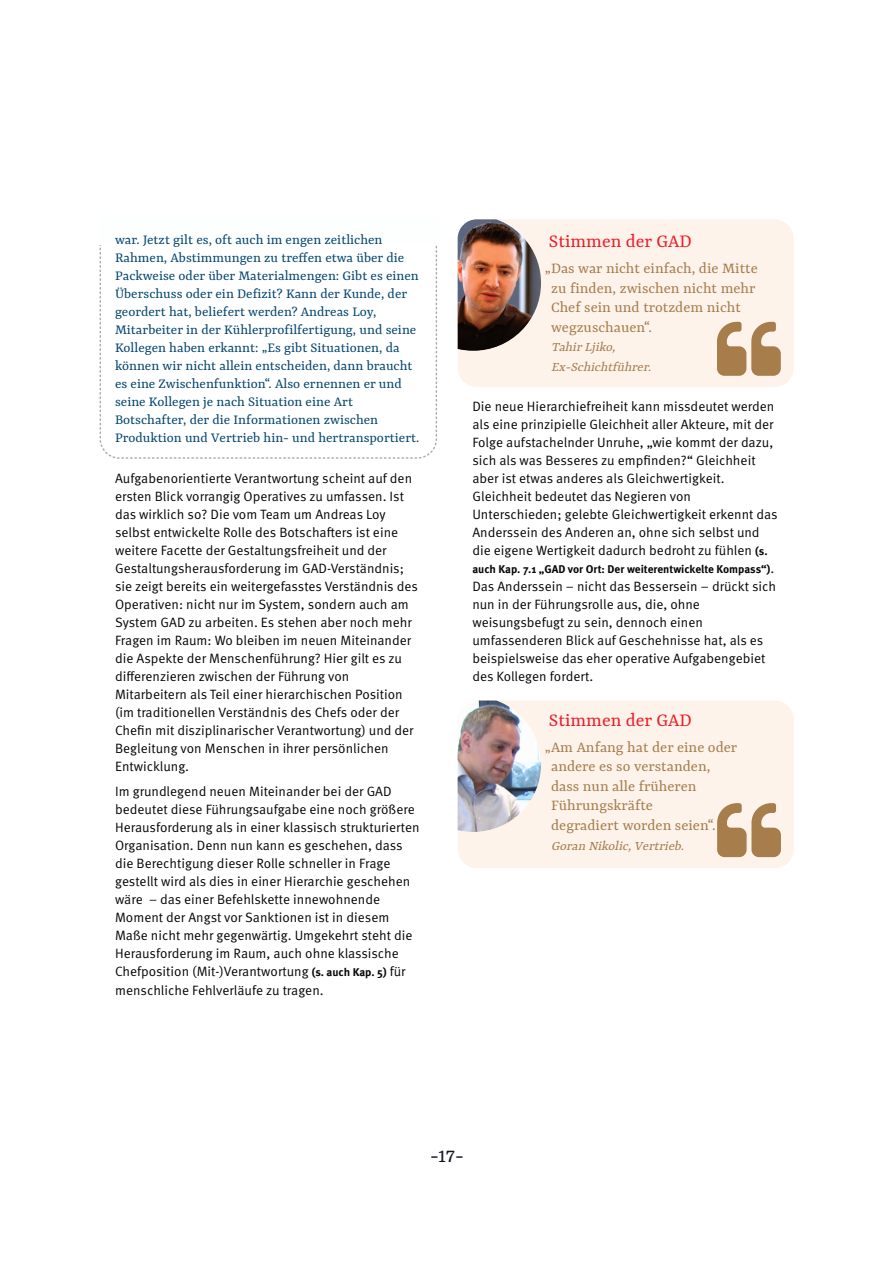
<style>
.page{position:relative;width:894px;height:1264px;background:#fff}
.page>*{position:absolute;margin:0;border:0;box-sizing:border-box;transform-origin:0 0}
.t1{font:22.5px "Rasa";color:#17141f}
.t2{font:20.25px "Rasa";color:#ee1c27}
.t3{font:16.5px/19.5px "Rasa";color:#a67d4b}
.t4{font:15px/18px "Rasa";color:#06466e}
.t5{font:italic 14.25px/19.5px "Rasa";color:#a67d4b}
.t6{font:13.5px/18px "Meta OT Norm";color:#050504}
.t7{font:700 11.25px "Meta OT";color:#050504}
.s1{font-family:"Meta OT";font-weight:700;font-size:11.25px}
.s2{font-family:"Meta OT Norm";font-weight:400;font-size:13.5px}
</style>
<div class="page">
<div style="left:457px;top:219px;width:336px;height:168px;background:#fdf3eb;border-radius:19px"></div>
<svg style="left:717px;top:322px;width:63px;height:54px"></svg>
<img style="left:457px;top:219px;width:84px;height:132px">
<div style="left:458px;top:700px;width:335px;height:168px;background:#fdf3eb;border-radius:19px"></div>
<svg style="left:717px;top:803px;width:64px;height:54px"></svg>
<img style="left:457px;top:700px;width:84px;height:131px">
<p class="t4" style="left:115px;top:232px;width:306px">war. Jetzt gilt es, oft auch im engen zeitlichen Rahmen, Abstimmungen zu treffen etwa über die Packweise oder über Materialmengen: Gibt es einen Überschuss oder ein Defizit? Kann der Kunde, der geordert hat, beliefert werden? Andreas Loy, Mitarbeiter in der Kühlerprofilfertigung, und seine Kollegen haben erkannt: „Es gibt Situationen, da können wir nicht allein entscheiden, dann braucht es eine Zwischenfunktion“. Also ernennen er und seine Kollegen je nach Situation eine Art Botschafter, der die Informationen zwischen Produktion und Vertrieb hin- und hertransportiert.</p>
<p class="t6" style="left:115px;top:470px;width:304px">Aufgabenorientierte Verantwortung scheint auf den ersten Blick vorrangig Operatives zu umfassen. Ist das wirklich so? Die vom Team um Andreas Loy selbst entwickelte Rolle des Botschafters ist eine weitere Facette der Gestaltungsfreiheit und der Gestaltungsherausforderung im GAD-Verständnis; sie zeigt bereits ein weitergefasstes Verständnis des Operativen: nicht nur im System, sondern auch am System GAD zu arbeiten. Es stehen aber noch mehr Fragen im Raum: Wo bleiben im neuen Miteinander die Aspekte der Menschenführung? Hier gilt es zu differenzieren zwischen der Führung von Mitarbeitern als Teil einer hierarchischen Position (im traditionellen Verständnis des Chefs oder der Chefin mit disziplinarischer Verantwortung) und der Begleitung von Menschen in ihrer persönlichen Entwicklung.</p>
<p class="t6" style="left:115px;top:783px;width:306px">Im grundlegend neuen Miteinander bei der GAD bedeutet diese Führungsaufgabe eine noch größere Herausforderung als in einer klassisch strukturierten Organisation. Denn nun kann es geschehen, dass die Berechtigung dieser Rolle schneller in Frage gestellt wird als dies in einer Hierarchie geschehen wäre – das einer Befehlskette innewohnende Moment der Angst vor Sanktionen ist in diesem Maße nicht mehr gegenwärtig. Umgekehrt steht die Herausforderung im Raum, auch ohne klassische Chefposition (Mit-)Verantwortung <span class="s1">(s. auch Kap. 5)</span> für menschliche Fehlverläufe zu tragen.</p>
<h2 class="t2" style="left:549px;top:233px;width:144px">Stimmen der GAD</h2>
<p class="t3" style="left:551px;top:259px;width:208px;text-indent:-6px">„Das war nicht einfach, die Mitte zu finden, zwischen nicht mehr<br>Chef sein und trotzdem nicht wegzuschauen“.</p>
<p class="t5" style="left:551px;top:338px;width:104px">Tahir Lj iko,<br>Ex-Schichtführer.</p>
<p class="t6" style="left:472px;top:398px;width:307px">Die neue Hierarchiefreiheit kann missdeutet werden als eine prinzipielle Gleichheit aller Akteure, mit der Folge aufstachelnder Unruhe, „wie kommt der dazu, sich als was Besseres zu empfinden?“ Gleichheit aber ist etwas anderes als Gleichwertigkeit.<br>Gleichheit bedeutet das Negieren von Unterschieden; gelebte Gleichwertigkeit erkennt das Anderssein des Anderen an, ohne sich selbst und die eigene Wertigkeit dadurch bedroht zu fühlen <span class="s1">(s.</span></p>
<p class="t7" style="left:472px;top:564px;width:303px">auch Kap. 7.1 „GAD vor Ort: Der weiterentwickelte Kompass“)<span class="s2">.</span></p>
<p class="t6" style="left:472px;top:578px;width:305px">Das Anderssein – nicht das Bessersein – drückt sich nun in der Führungsrolle aus, die, ohne weisungsbefugt zu sein, dennoch einen umfassenderen Blick auf Geschehnisse hat, als es beispielsweise das eher operative Aufgabengebiet des Kollegen fordert.</p>
<h2 class="t2" style="left:549px;top:711px;width:144px">Stimmen der GAD</h2>
<p class="t3" style="left:551px;top:738px;width:188px;text-indent:-6px">„Am Anfang hat der eine oder andere es so verstanden, dass nun alle früheren<br>Führungskräfte<br>degradiert worden seien“.</p>
<p class="t5" style="left:551px;top:836px;width:137px">Goran Nikolic, Vertrieb.</p>
<h1 class="t1" style="left:430px;top:1145px;width:35px">-17-</h1>
</div>
